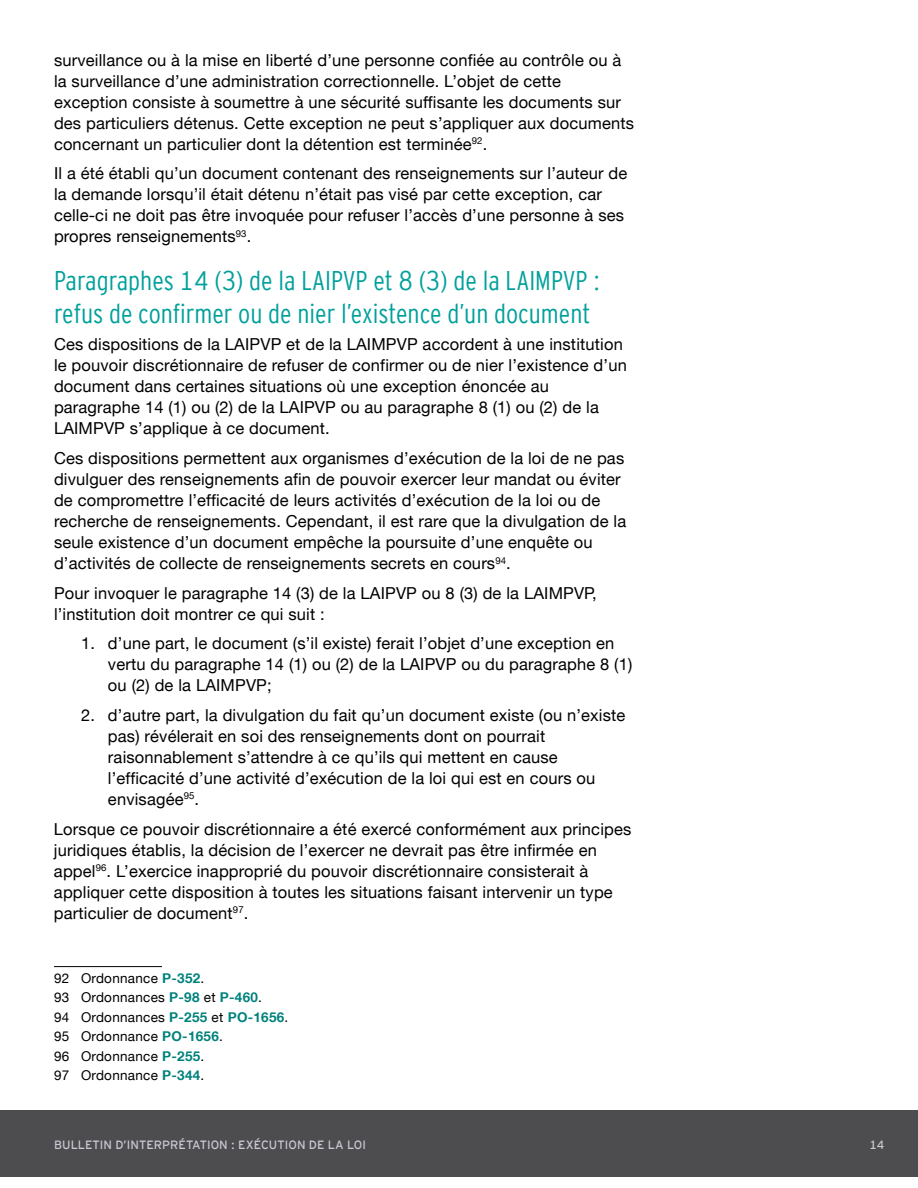
<style>
.page{position:relative;width:918px;height:1188px;background:#fff}
.page>*{position:absolute;margin:0;border:0;box-sizing:border-box;transform-origin:0 0}
.t1{font:27px/32.4px "Interstate Cond Mono Lgt";color:#00a09b}
.t2{font:16.5px/21px "Helvetica Neue LT";letter-spacing:.01em;color:#000}
.t3{font:13.5px/19.5px "Helvetica Neue LT";letter-spacing:.02em;color:#000}
.t4{font:12px "Interstate Mono";letter-spacing:.005em;color:#c9c8d3}
.s1{font-weight:700;color:#00827c}
</style>
<div class="page">
<div style="left:0;top:1110px;width:918px;height:67px;background:#4d4d4f"></div>
<hr style="left:54px;top:966px;width:108px;height:1px;background:#000">
<p class="t2" style="left:54px;top:49px;width:582px">surveillance ou à la mise en liberté d’une personne confiée au contrôle ou à la surveillance d’une administration correctionnelle. L’objet de cette exception consiste à soumettre à une sécurité suffisante les documents sur des particuliers détenus. Cette exception ne peut s’appliquer aux documents concernant un particulier dont la détention est terminée<sup>92</sup>.</p>
<p class="t2" style="left:54px;top:163px;width:575px">Il a été établi qu’un document contenant des renseignements sur l’auteur de la demande lorsqu’il était détenu n’était pas visé par cette exception, car celle-ci ne doit pas être invoquée pour refuser l’accès d’une personne à ses propres renseignements<sup>93</sup>.</p>
<h1 class="t1" style="left:54px;top:264px;width:548px">Paragraphes 14 (3) de la LAIPVP et 8 (3) de la LAIMPVP : refus de confirmer ou de nier l’existence d’un document</h1>
<p class="t2" style="left:54px;top:334px;width:574px">Ces dispositions de la LAIPVP et de la LAIMPVP accordent à une institution le pouvoir discrétionnaire de refuser de confirmer ou de nier l’existence d’un document dans certaines situations où une exception énoncée au paragraphe 14 (1) ou (2) de la LAIPVP ou au paragraphe 8 (1) ou (2) de la LAIMPVP s’applique à ce document.</p>
<p class="t2" style="left:54px;top:447px;width:574px">Ces dispositions permettent aux organismes d’exécution de la loi de ne pas divulguer des renseignements afin de pouvoir exercer leur mandat ou éviter de compromettre l’efficacité de leurs activités d’exécution de la loi ou de recherche de renseignements. Cependant, il est rare que la divulgation de la seule existence d’un document empêche la poursuite d’une enquête ou d’activités de collecte de renseignements secrets en cours<sup>94</sup>.</p>
<p class="t2" style="left:54px;top:582px;width:544px">Pour invoquer le paragraphe 14 (3) de la LAIPVP ou 8 (3) de la LAIMPVP, l’institution doit montrer ce qui suit :</p>
<p class="t2" style="left:108px;top:633px;width:526px;text-indent:-27px">1. d’une part, le document (s’il existe) ferait l’objet d’une exception en vertu du paragraphe 14 (1) ou (2) de la LAIPVP ou du paragraphe 8 (1) ou (2) de la LAIMPVP;</p>
<p class="t2" style="left:108px;top:704px;width:519px;text-indent:-27px">2. d’autre part, la divulgation du fait qu’un document existe (ou n’existe pas) révélerait en soi des renseignements dont on pourrait raisonnablement s’attendre à ce qu’ils qui mettent en cause l’efficacité d’une activité d’exécution de la loi qui est en cours ou envisagée<sup>95</sup>.</p>
<p class="t2" style="left:54px;top:818px;width:579px">Lorsque ce pouvoir discrétionnaire a été exercé conformément aux principes juridiques établis, la décision de l’exercer ne devrait pas être infirmée en appel<sup>96</sup>. L’exercice inapproprié du pouvoir discrétionnaire consisterait à appliquer cette disposition à toutes les situations faisant intervenir un type particulier de document<sup>97</sup>.</p>
<p class="t3" style="left:54px;top:968px;width:236px">92 Ordonnance <span class="s1">P-352</span>.<br>93 Ordonnances <span class="s1">P-98</span> et <span class="s1">P-460</span>.<br>94 Ordonnances <span class="s1">P-255</span> et <span class="s1">PO-1656</span>.<br>95 Ordonnance <span class="s1">PO-1656</span>.<br>96 Ordonnance <span class="s1">P-255</span>.<br>97 Ordonnance <span class="s1">P-344</span>.</p>
<p class="t4" style="left:54px;top:1138px;width:313px">BULLETIN D’INTERPRÉTATION : EXÉCUTION DE LA LOI</p>
<p class="t4" style="left:869px;top:1138px;width:16px">14</p>
</div>
